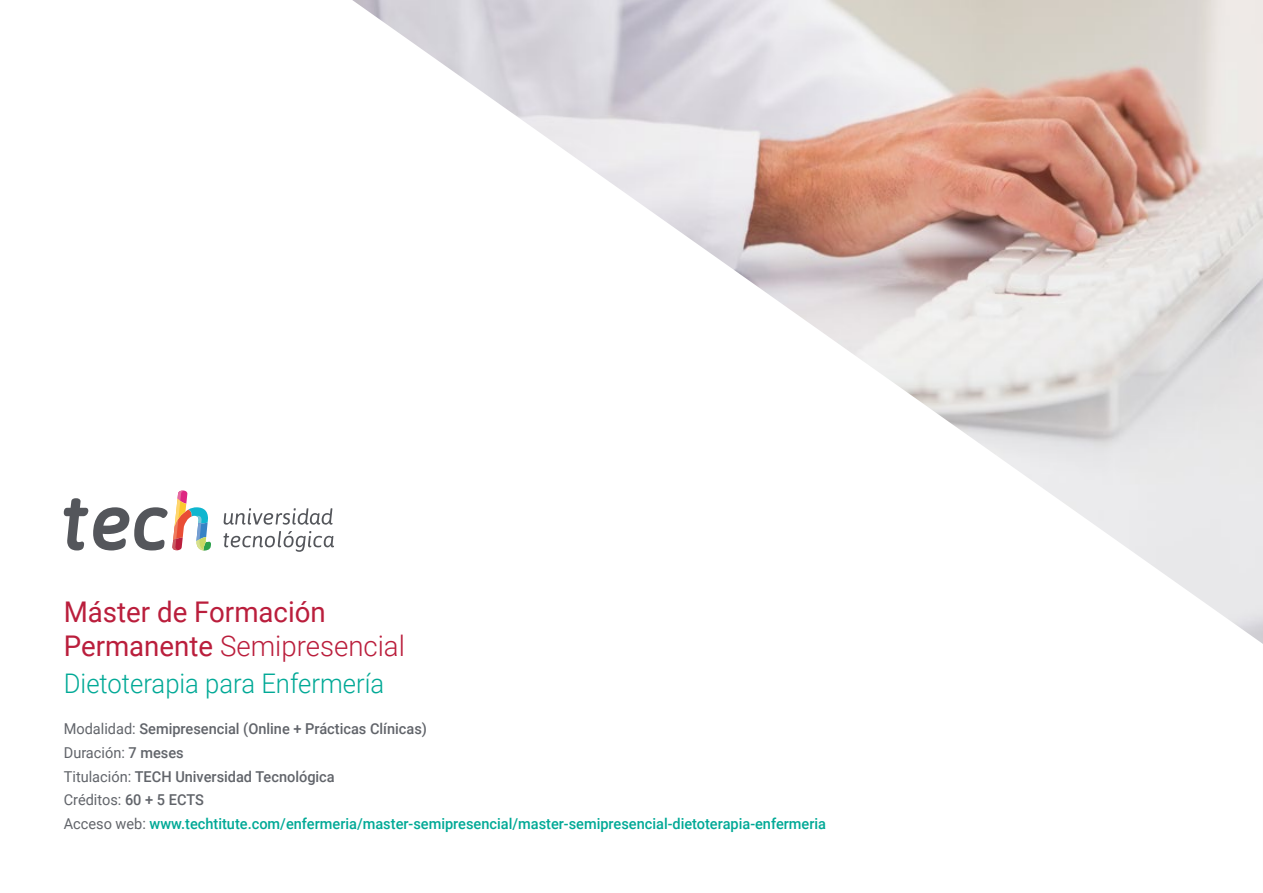
<style>
.page{position:relative;width:1263px;height:893px;background:#fff}
.page>*{position:absolute;margin:0;border:0;box-sizing:border-box;transform-origin:0 0}
.t1{font:28.5px/34.2px "Roboto";color:#ba1e3c}
.t2{font:300 27px "Roboto";color:#00a996;scale:.95 1}
.t3{font:500 15px/23.7px "Roboto";color:#00a996}
.s1{font-weight:300}
.s2{font-weight:400;color:#61646a}
.s3{color:#61646a}
</style>
<div class="page">
<img style="left:352px;top:0;width:911px;height:644px">
<svg style="left:64px;top:491px;width:147px;height:60px"></svg>
<svg style="left:224px;top:508px;width:108px;height:17px"></svg>
<svg style="left:223px;top:531px;width:111px;height:21px"></svg>
<h1 class="t1" style="left:64px;top:594px;width:343px">Máster de Formación<br>Permanente <span class="s1">Semipresencial</span></h1>
<h2 class="t2" style="left:64px;top:665px;width:339px">Dietoterapia para Enfermería</h2>
<p class="t3" style="left:64px;top:716px;width:764px"><span class="s2">Modalidad:</span> <span class="s3">Semipresencial (Online + Prácticas Clínicas)<br></span><span class="s2">Duración:</span> <span class="s3">7 meses<br></span><span class="s2">Titulación:</span> <span class="s3">TECH Universidad Tecnológica<br></span><span class="s2">Créditos:</span> <span class="s3">60 + 5 ECTS<br></span><span class="s2">Acceso web:</span> www.techtitute.com/enfermeria/master-semipresencial/master-semipresencial-dietoterapia-enfermeria</p>
</div>
